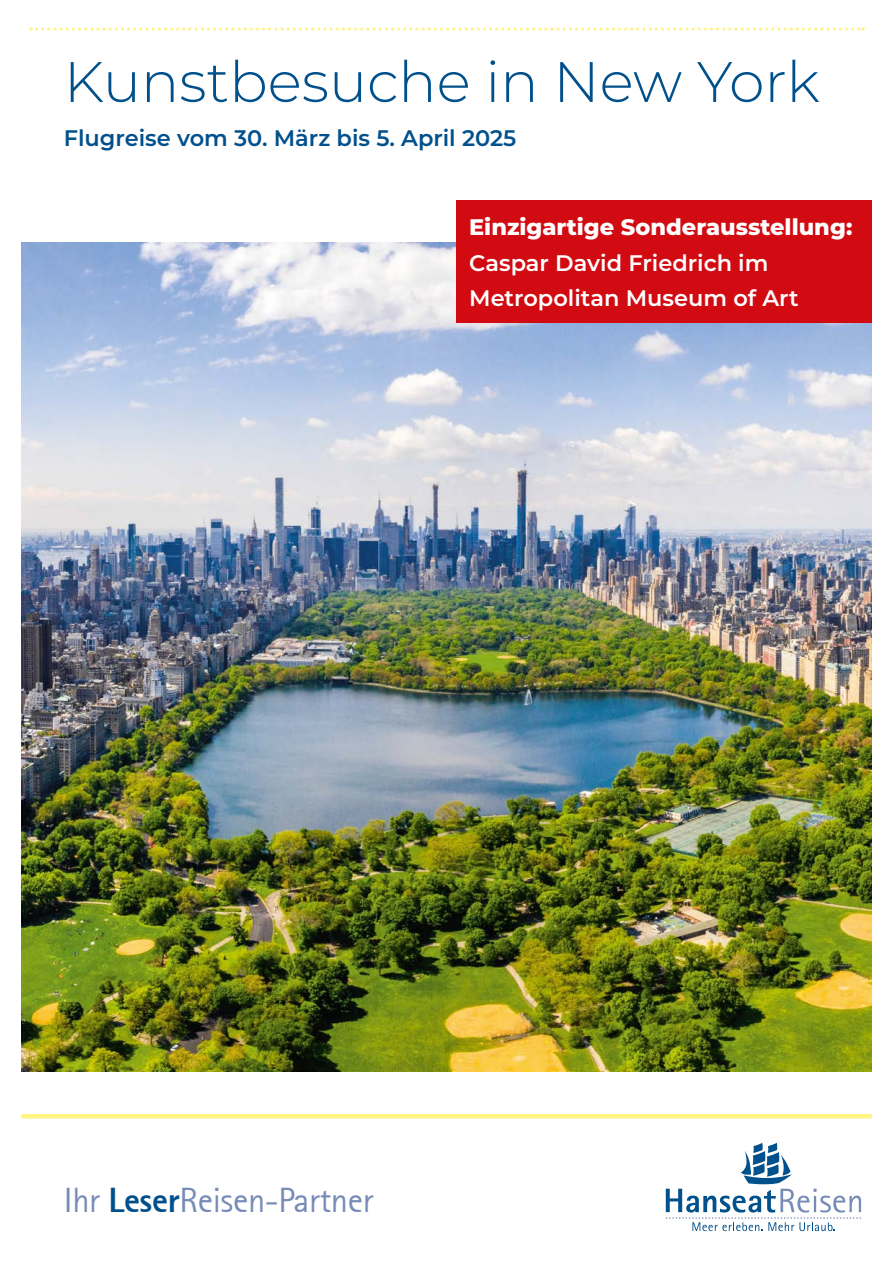
<style>
.page{position:relative;width:893px;height:1263px;background:#fff}
.page>*{position:absolute;margin:0;border:0;box-sizing:border-box;transform-origin:0 0}
.t1{font:300 57px "Montserrat";color:#00508c}
.t2{font:34.5px "Rotis Sans Serif";letter-spacing:-.01em;color:#768bb7}
.t3{font:600 22.5px/35.2px "Montserrat";color:#fff}
.t4{font:600 22.5px "Montserrat";color:#00508c}
.t5{font:800 22.5px "Montserrat";color:#fff}
.s1{font-weight:800;color:#00508c}
</style>
<div class="page">
<svg style="left:31px;top:28px;width:832px;height:3px"></svg>
<hr style="left:21px;top:1114px;width:851px;height:4px;background:#fff482">
<svg style="left:666px;top:1143px;width:195px;height:88px"></svg>
<img style="left:21px;top:242px;width:851px;height:829px">
<div style="left:456px;top:201px;width:416px;height:122px;background:#d20a11"></div>
<h1 class="t1" style="left:64px;top:43px;width:758px">Kunstbesuche in New York</h1>
<p class="t4" style="left:64px;top:122px;width:454px">Flugreise vom 30. März bis 5. April 2025</p>
<p class="t5" style="left:469px;top:211px;width:385px">Einzigartige Sonderausstellung:</p>
<p class="t3" style="left:469px;top:244px;width:331px">Caspar David Friedrich im<br>Metropolitan Museum of Art</p>
<h2 class="t2" style="left:64px;top:1180px;width:311px">Ihr <span class="s1">Leser</span>Reisen-Partner</h2>
</div>
